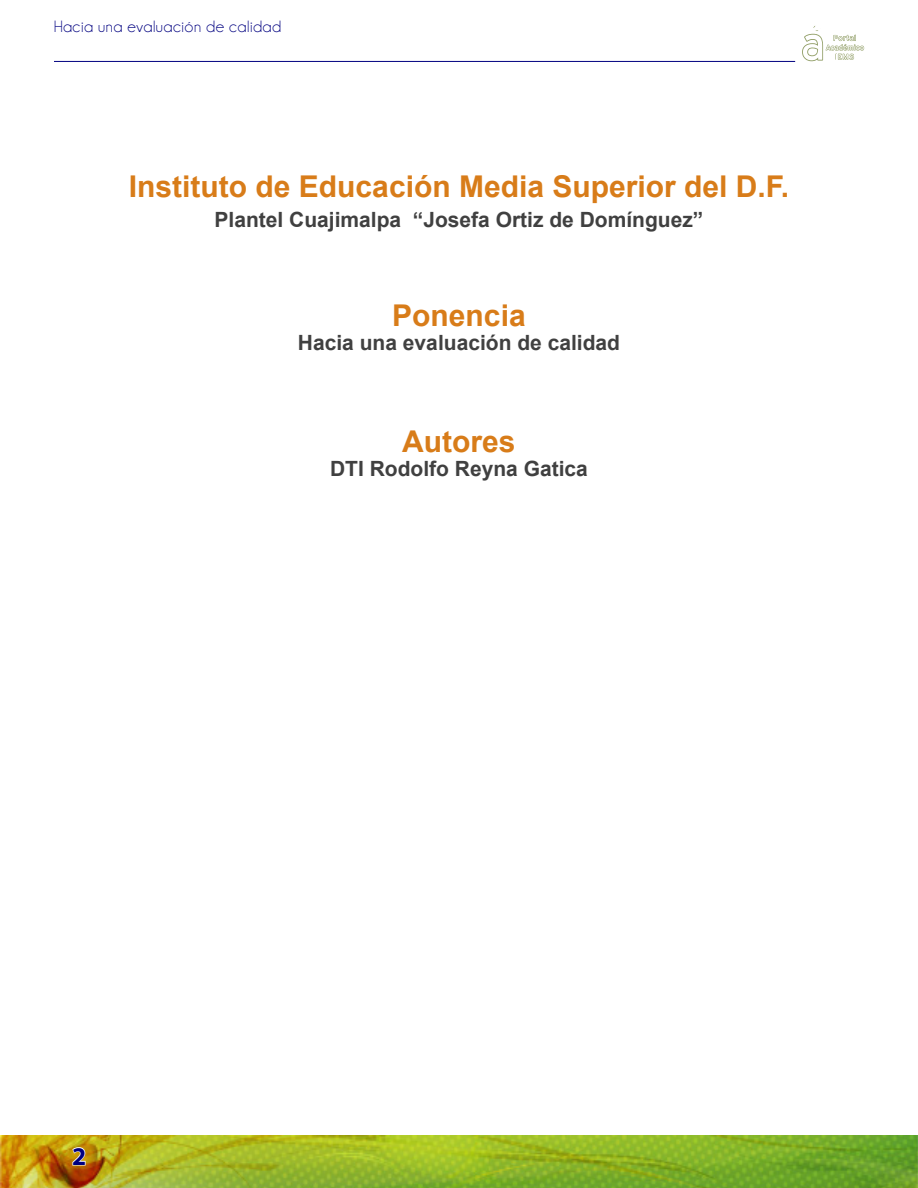
<style>
.page{position:relative;width:918px;height:1188px;background:#fff}
.page>*{position:absolute;margin:0;border:0;box-sizing:border-box;transform-origin:0 0}
.Título_DIANA{font:700 30px "Arial";color:#d87c19}
.Número_Páginas_DIANA{font:700 25.5px "Myriad Pro";color:#000080}
.Título_DIANA-2{font:700 21px "Arial";color:#404040}
.Título_pequeño_izqui{font:16.5px "Champagne&Limousines";letter-spacing:.03em;color:#000080}
</style>
<div class="page">
<img style="left:1px;top:1135px;width:917px;height:53px">
<svg style="left:71px;top:1146px;width:15px;height:20px"></svg>
<svg style="left:802px;top:26px;width:62px;height:35px"></svg>
<hr style="left:54px;top:61px;width:741px;height:1px;background:#000080">
<p class="Título_pequeño_izqui" style="left:54px;top:17px;width:229px">Hacia una evaluación de calidad</p>
<p class="Título_DIANA" style="left:129px;top:166px;width:662px">Instituto de Educación Media Superior del D.F.</p>
<p class="Título_DIANA-2" style="left:215px;top:206px;width:490px">Plantel Cuajimalpa “Josefa Ortiz de Domínguez”</p>
<p class="Título_DIANA" style="left:392px;top:296px;width:135px">Ponencia</p>
<p class="Título_DIANA-2" style="left:298px;top:329px;width:324px">Hacia una evaluación de calidad</p>
<p class="Título_DIANA" style="left:402px;top:422px;width:115px">Autores</p>
<p class="Título_DIANA-2" style="left:330px;top:455px;width:259px">DTI Rodolfo Reyna Gatica</p>
<p class="Número_Páginas_DIANA" style="left:72px;top:1140px;width:16px">2</p>
</div>
